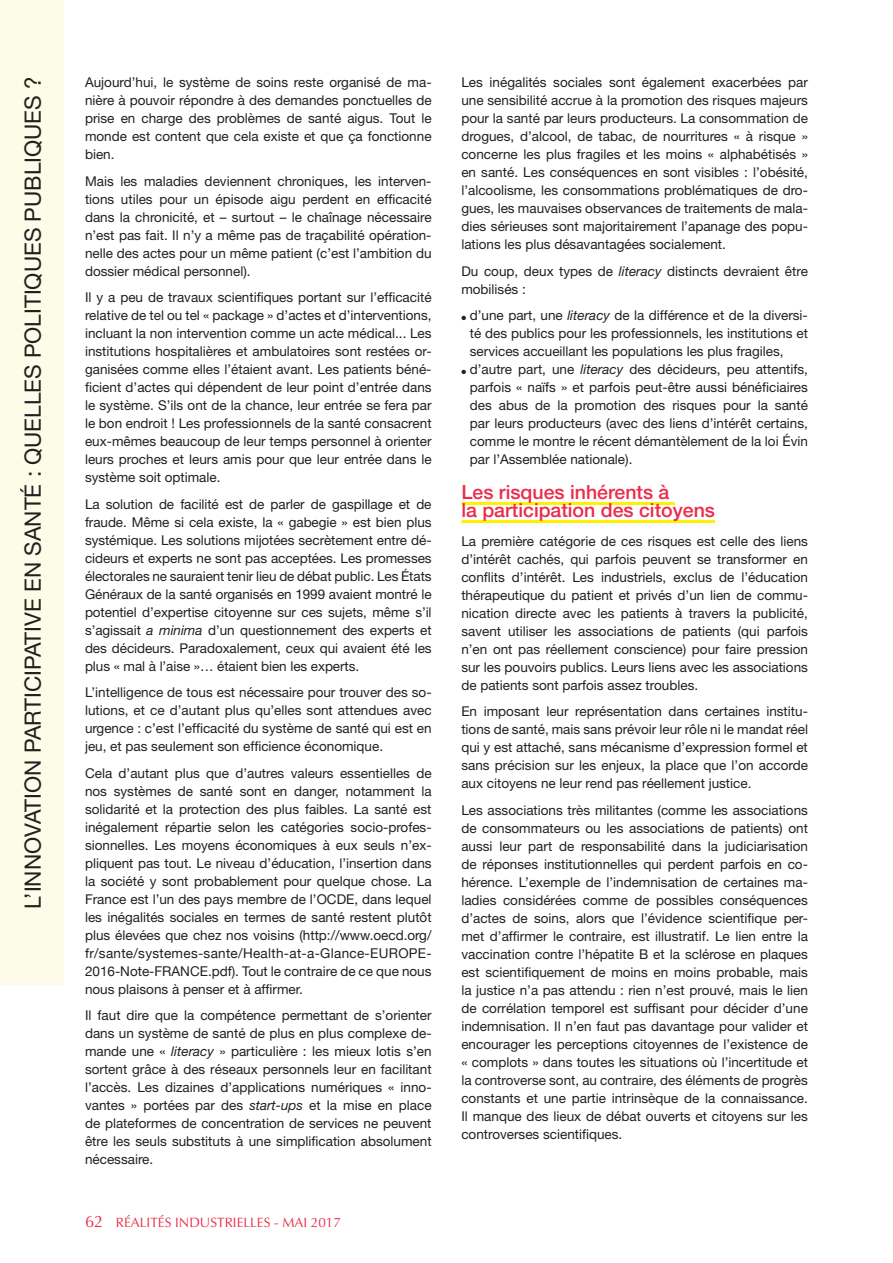
<style>
.page{position:relative;width:893px;height:1263px;background:#fff}
.page>*{position:absolute;margin:0;border:0;box-sizing:border-box;transform-origin:0 0}
.t1{font:22.5px "Helvetica Neue";color:#231f20}
.t2{font:500 19.5px/18px "Helvetica Neue";color:#ed2a48}
.t3{font:13.5px/18px "Helvetica Neue";color:#231f20;text-align:justify}
.t4{font:13.5px "Optima";color:#ed2a48}
.s1{font-style:italic}
.s2{font-style:inherit}
.s3{font-size:16.5px}
</style>
<div class="page">
<hr style="left:461px;top:502px;width:214px;height:3px;background:#fff101">
<hr style="left:461px;top:520px;width:254px;height:3px;background:#fff101">
<div style="left:0;top:0;width:64px;height:984px;background:#fdfce8"></div>
<h1 class="t1" style="left:19px;top:909px;width:834px;rotate:-90deg">L’INNOVATION PARTICIPATIVE EN SANTÉ : QUELLES POLITIQUES PUBLIQUES ?</h1>
<p class="t3" style="left:85px;top:73px;width:348px">Aujourd’hui, le système de soins reste organisé de ma&shy;nière à pouvoir répondre à des demandes ponctuelles de prise en charge des problèmes de santé aigus. Tout le monde est content que cela existe et que ça fonctionne bien.</p>
<p class="t3" style="left:85px;top:172px;width:348px">Mais les maladies deviennent chroniques, les interven&shy;tions utiles pour un épisode aigu perdent en efficacité dans la chronicité, et – surtout – le chaînage nécessaire n’est pas fait. Il n’y a même pas de traçabilité opération&shy;nelle des actes pour un même patient (c’est l’ambition du dossier médical personnel).</p>
<p class="t3" style="left:85px;top:288px;width:348px">Il y a peu de travaux scientifiques portant sur l’efficacité relative de tel ou tel « package » d’actes et d’interventions, incluant la non intervention comme un acte médical... Les institutions hospitalières et ambulatoires sont restées or&shy;ganisées comme elles l’étaient avant. Les patients béné&shy;ficient d’actes qui dépendent de leur point d’entrée dans le système. S’ils ont de la chance, leur entrée se fera par le bon endroit ! Les professionnels de la santé consacrent eux-mêmes beaucoup de leur temps personnel à orienter leurs proches et leurs amis pour que leur entrée dans le système soit optimale.</p>
<p class="t3" style="left:85px;top:495px;width:348px">La solution de facilité est de parler de gaspillage et de fraude. Même si cela existe, la « gabegie » est bien plus systémique. Les solutions mijotées secrètement entre dé&shy;cideurs et experts ne sont pas acceptées. Les promesses électorales ne sauraient tenir lieu de débat public. Les États Généraux de la santé organisés en 1999 avaient montré le potentiel d’expertise citoyenne sur ces sujets, même s’il s’agissait <span class="s1">a minima</span> d’un questionnement des experts et des décideurs. Paradoxalement, ceux qui avaient été les plus « mal à l’aise »… étaient bien les experts.</p>
<p class="t3" style="left:85px;top:683px;width:348px">L’intelligence de tous est nécessaire pour trouver des so&shy;lutions, et ce d’autant plus qu’elles sont attendues avec urgence : c’est l’efficacité du système de santé qui est en jeu, et pas seulement son efficience économique.</p>
<p class="t3" style="left:85px;top:764px;width:348px">Cela d’autant plus que d’autres valeurs essentielles de nos systèmes de santé sont en danger, notamment la solidarité et la protection des plus faibles. La santé est inégalement répartie selon les catégories socio-profes&shy;sionnelles. Les moyens économiques à eux seuls n’ex&shy;pliquent pas tout. Le niveau d’éducation, l’insertion dans la société y sont probablement pour quelque chose. La France est l’un des pays membre de l’OCDE, dans lequel les inégalités sociales en termes de santé restent plutôt plus élevées que chez nos voisins (<span class="s2">http://www.oecd.org/ fr/sante/systemes-sante/Health-at-a-Glance-EUROPE-2016-Note-FRANCE.pdf</span>). Tout le contraire de ce que nous nous plaisons à penser et à affirmer.</p>
<p class="t3" style="left:85px;top:1006px;width:348px">Il faut dire que la compétence permettant de s’orienter dans un système de santé de plus en plus complexe de&shy;mande une « <span class="s1">literacy</span> » particulière : les mieux lotis s’en sortent grâce à des réseaux personnels leur en facilitant l’accès. Les dizaines d’applications numériques « inno&shy;vantes » portées par des <span class="s1">start-ups</span> et la mise en place de plateformes de concentration de services ne peuvent être les seuls substituts à une simplification absolument nécessaire.</p>
<p class="t4" style="left:85px;top:1215px;width:257px"><span class="s3">62</span> RÉALITÉS INDUSTRIELLES - MAI 2017</p>
<p class="t3" style="left:461px;top:73px;width:348px">Les inégalités sociales sont également exacerbées par une sensibilité accrue à la promotion des risques majeurs pour la santé par leurs producteurs. La consommation de drogues, d’alcool, de tabac, de nourritures « à risque » concerne les plus fragiles et les moins « alphabétisés » en santé. Les conséquences en sont visibles : l’obésité, l’alcoolisme, les consommations problématiques de dro&shy;gues, les mauvaises observances de traitements de mala&shy;dies sérieuses sont majoritairement l’apanage des popu&shy;lations les plus désavantagées socialement.</p>
<p class="t3" style="left:461px;top:262px;width:348px">Du coup, deux types de <span class="s1">literacy</span> distincts devraient être mobilisés :</p>
<p class="t3" style="left:470px;top:306px;width:340px;text-indent:-8px">● d’une part, une <span class="s1">literacy</span> de la différence et de la diversi&shy;té des publics pour les professionnels, les institutions et services accueillant les populations les plus fragiles,</p>
<p class="t3" style="left:470px;top:360px;width:340px;text-indent:-8px">● d’autre part, une <span class="s1">literacy</span> des décideurs, peu attentifs, parfois « naïfs » et parfois peut-être aussi bénéficiaires des abus de la promotion des risques pour la santé par leurs producteurs (avec des liens d’intérêt certains, comme le montre le récent démantèlement de la loi Évin par l’Assemblée nationale).</p>
<h2 class="t2" style="left:461px;top:483px;width:255px">Les risques inhérents à<br>la participation des citoyens</h2>
<p class="t3" style="left:461px;top:532px;width:348px">La première catégorie de ces risques est celle des liens d’intérêt cachés, qui parfois peuvent se transformer en conflits d’intérêt. Les industriels, exclus de l’éducation thérapeutique du patient et privés d’un lien de commu&shy;nication directe avec les patients à travers la publicité, savent utiliser les associations de patients (qui parfois n’en ont pas réellement conscience) pour faire pression sur les pouvoirs publics. Leurs liens avec les associations de patients sont parfois assez troubles.</p>
<p class="t3" style="left:461px;top:702px;width:348px">En imposant leur représentation dans certaines institu&shy;tions de santé, mais sans prévoir leur rôle ni le mandat réel qui y est attaché, sans mécanisme d’expression formel et sans précision sur les enjeux, la place que l’on accorde aux citoyens ne leur rend pas réellement justice.</p>
<p class="t3" style="left:461px;top:801px;width:348px">Les associations très militantes (comme les associations de consommateurs ou les associations de patients) ont aussi leur part de responsabilité dans la judiciarisation de réponses institutionnelles qui perdent parfois en co&shy;hérence. L’exemple de l’indemnisation de certaines ma&shy;ladies considérées comme de possibles conséquences d’actes de soins, alors que l’évidence scientifique per&shy;met d’affirmer le contraire, est illustratif. Le lien entre la vaccination contre l’hépatite B et la sclérose en plaques est scientifiquement de moins en moins probable, mais la justice n’a pas attendu : rien n’est prouvé, mais le lien de corrélation temporel est suffisant pour décider d’une indemnisation. Il n’en faut pas davantage pour valider et encourager les perceptions citoyennes de l’existence de « complots » dans toutes les situations où l’incertitude et la controverse sont, au contraire, des éléments de progrès constants et une partie intrinsèque de la connaissance.<br>Il manque des lieux de débat ouverts et citoyens sur les controverses scientifiques.</p>
</div>
